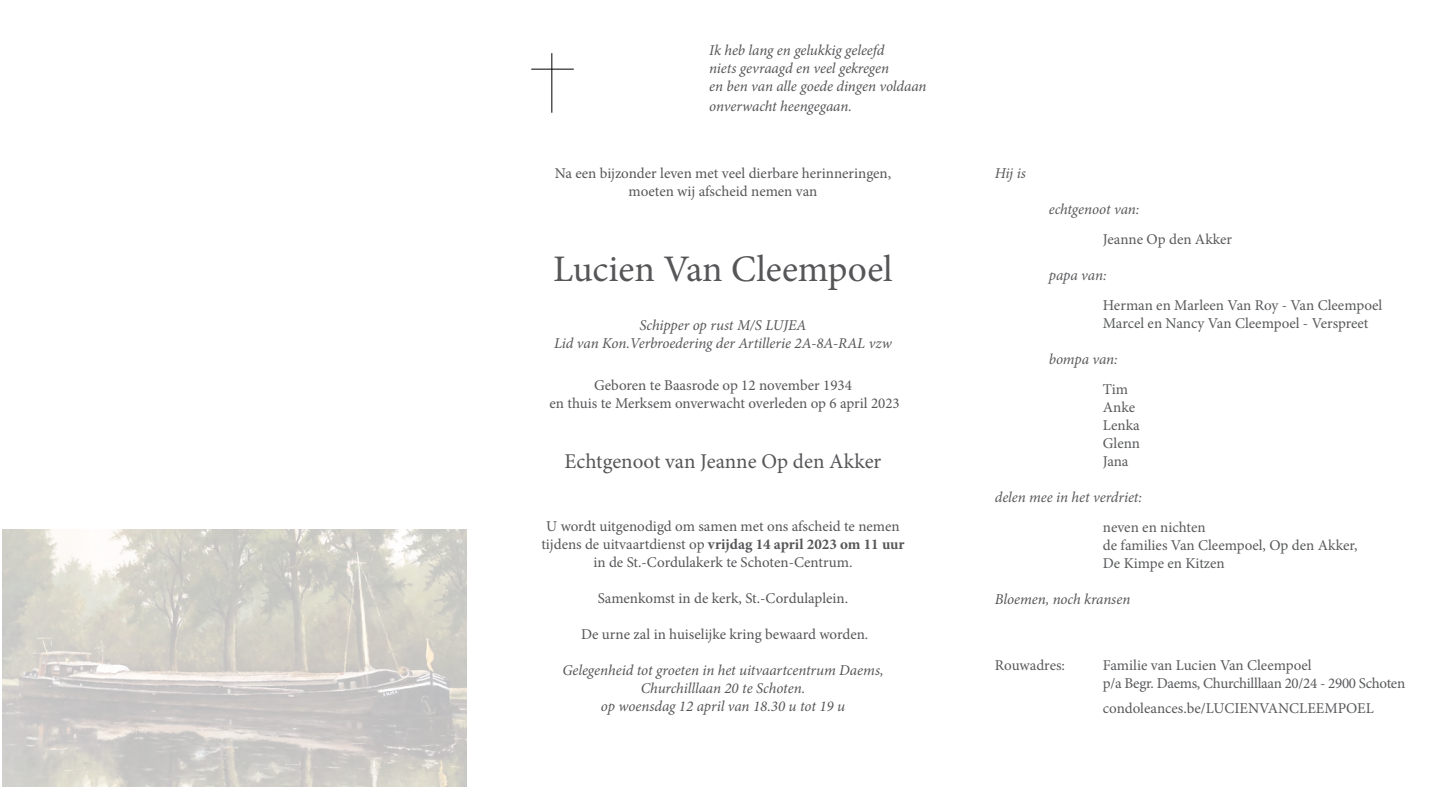
<style>
.page{position:relative;width:1446px;height:787px;background:#fff}
.page>*{position:absolute;margin:0;border:0;box-sizing:border-box;transform-origin:0 0}
.t1{font:37.5px "Minion Pro";color:#565659}
.t2{font:21px "Minion Pro";color:#565659}
.t3{font:15px/18px "Minion Pro";color:#565659;text-align:center}
.t4{font:italic 15px/18px "Minion Pro";letter-spacing:-.005em;color:#565659;text-align:center}
.t5{font:15px/18px "Minion Pro";color:#58595b}
.t6{font:italic 15px "Minion Pro";letter-spacing:-.005em;color:#58595b}
.s1{font-weight:700}
</style>
<div class="page">
<hr style="left:551px;top:53px;width:1px;height:60px;background:#000">
<hr style="left:531px;top:69px;width:43px;height:1px;background:#000">
<img style="left:2px;top:529px;width:464px;height:258px">
<p class="t4" style="left:709px;top:41px;width:219px;text-align:left">Ik heb lang en gelukkig geleefd<br>niets gevraagd en veel gekregen<br>en ben van alle goede dingen voldaan</p>
<p class="t4" style="left:709px;top:97px;width:144px">onverwacht heengegaan.</p>
<p class="t3" style="left:555px;top:164px;width:338px">Na een bijzonder leven met veel dierbare herinneringen, moeten wij afscheid nemen van</p>
<h1 class="t1" style="left:553px;top:243px;width:341px">Lucien Van Cleempoel</h1>
<p class="t4" style="left:554px;top:316px;width:339px">Schipper op rust M/S LUJEA<br>Lid van Kon.Verbroedering der Artillerie 2A-8A-RAL vzw</p>
<p class="t3" style="left:549px;top:376px;width:352px">Geboren te Baasrode op 12 november 1934<br>en thuis te Merksem onverwacht overleden op 6 april 2023</p>
<h2 class="t2" style="left:564px;top:447px;width:318px">Echtgenoot van Jeanne Op den Akker</h2>
<p class="t3" style="left:541px;top:517px;width:365px">U wordt uitgenodigd om samen met ons afscheid te nemen tijdens de uitvaartdienst op <span class="s1">vrijdag 14 april 2023 om 11 uur </span>in de St.-Cordulakerk te Schoten-Centrum.</p>
<p class="t3" style="left:598px;top:589px;width:252px">Samenkomst in de kerk, St.-Cordulaplein.</p>
<p class="t3" style="left:581px;top:625px;width:289px">De urne zal in huiselijke kring bewaard worden.</p>
<p class="t4" style="left:562px;top:661px;width:323px">Gelegenheid tot groeten in het uitvaartcentrum Daems,<br>Churchilllaan 20 te Schoten.<br>op woensdag 12 april van 18.30 u tot 19 u</p>
<p class="t6" style="left:995px;top:163px;width:33px">Hij is</p>
<p class="t6" style="left:1049px;top:199px;width:92px">echtgenoot van:</p>
<p class="t5" style="left:1103px;top:230px;width:131px">Jeanne Op den Akker</p>
<p class="t6" style="left:1049px;top:265px;width:59px">papa van:</p>
<p class="t5" style="left:1103px;top:296px;width:281px">Herman en Marleen Van Roy - Van Cleempoel<br>Marcel en Nancy Van Cleempoel - Verspreet</p>
<p class="t6" style="left:1049px;top:349px;width:70px">bompa van:</p>
<p class="t5" style="left:1103px;top:380px;width:39px">Tim<br>Anke<br>Lenka<br>Glenn<br>Jana</p>
<p class="t6" style="left:995px;top:487px;width:149px">delen mee in het verdriet:</p>
<p class="t5" style="left:1103px;top:518px;width:256px">neven en nichten<br>de families Van Cleempoel, Op den Akker,<br>De Kimpe en Kitzen</p>
<p class="t4" style="left:995px;top:590px;width:137px">Bloemen, noch kransen</p>
<p class="t5" style="left:995px;top:656px;width:72px">Rouwadres:</p>
<p class="t5" style="left:1103px;top:656px;width:304px">Familie van Lucien Van Cleempoel<br>p/a Begr. Daems, Churchilllaan 20/24 - 2900 Schoten</p>
<p class="t5" style="left:1103px;top:699px;width:272px">condoleances.be/LUCIENVANCLEEMPOEL</p>
</div>
